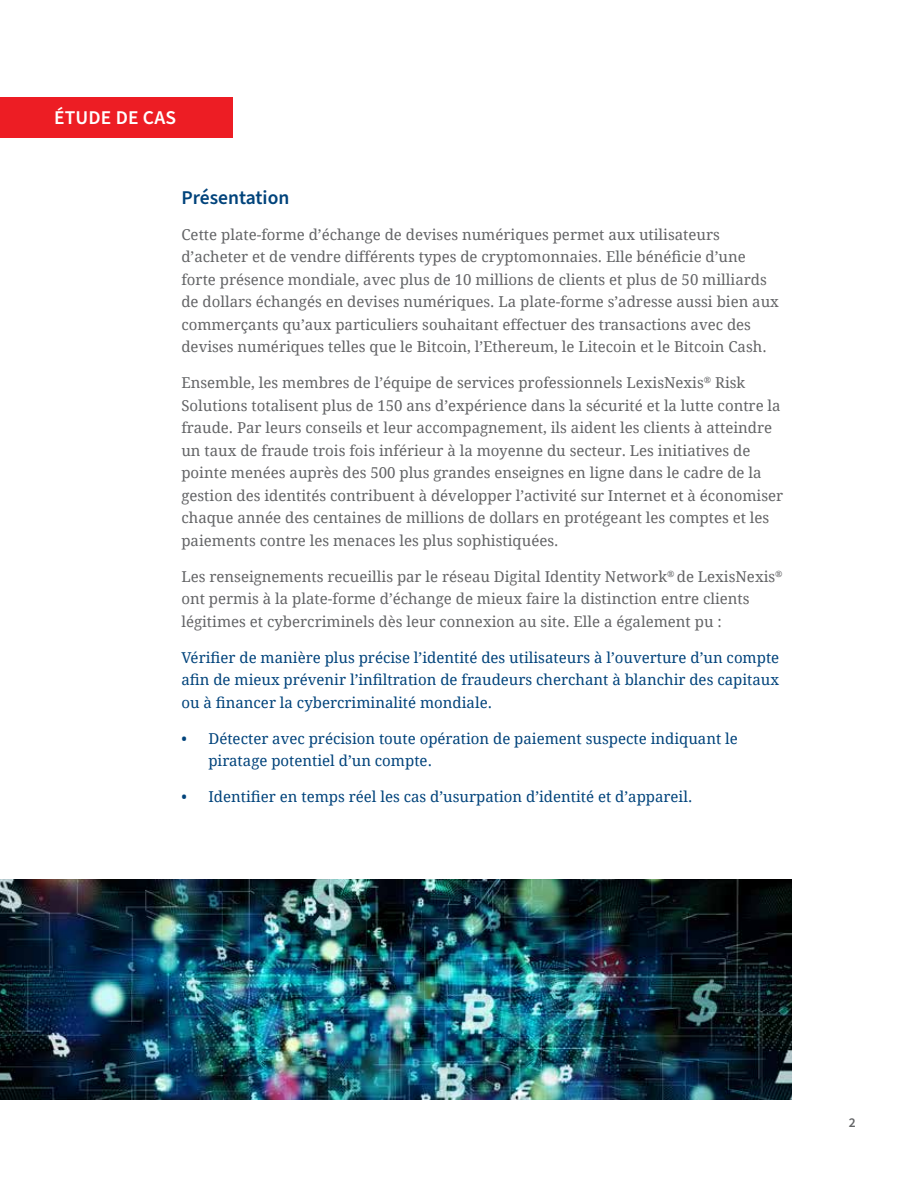
<style>
.page{position:relative;width:918px;height:1188px;background:#fff}
.page>*{position:absolute;margin:0;border:0;box-sizing:border-box;transform-origin:0 0}
.t1{font:600 19.5px "Source Sans Pro";color:#00437b}
.t2{font:600 19.5px "Source Sans Pro";letter-spacing:.01em;color:#fff}
.t3{font:15px/22.5px "Droid Serif";color:#636466}
.t4{font:15px/22.5px "Droid Serif";color:#00437b;text-align:justify}
.t5{font:600 13.5px "Source Sans Pro";color:#636466}
</style>
<div class="page">
<div style="left:0;top:97px;width:233px;height:41px;background:#ed1d24"></div>
<img style="left:0;top:880px;width:792px;height:220px">
<h1 class="t2" style="left:54px;top:105px;width:124px">ÉTUDE DE CAS</h1>
<h1 class="t1" style="left:181px;top:184px;width:109px">Présentation</h1>
<p class="t3" style="left:181px;top:223px;width:599px">Cette plate-forme d’échange de devises numériques permet aux utilisateurs d’acheter et de vendre différents types de cryptomonnaies. Elle bénéficie d’une forte présence mondiale, avec plus de 10 millions de clients et plus de 50 milliards de dollars échangés en devises numériques. La plate-forme s’adresse aussi bien aux commerçants qu’aux particuliers souhaitant effectuer des transactions avec des devises numériques telles que le Bitcoin, l’Ethereum, le Litecoin et le Bitcoin Cash.</p>
<p class="t3" style="left:181px;top:371px;width:603px">Ensemble, les membres de l’équipe de services professionnels LexisNexis<sup>®</sup> Risk Solutions totalisent plus de 150 ans d’expérience dans la sécurité et la lutte contre la fraude. Par leurs conseils et leur accompagnement, ils aident les clients à atteindre un taux de fraude trois fois inférieur à la moyenne du secteur. Les initiatives de pointe menées auprès des 500 plus grandes enseignes en ligne dans le cadre de la gestion des identités contribuent à développer l’activité sur Internet et à économiser chaque année des centaines de millions de dollars en protégeant les comptes et les paiements contre les menaces les plus sophistiquées.</p>
<p class="t3" style="left:181px;top:565px;width:603px">Les renseignements recueillis par le réseau Digital Identity Network<sup>®</sup> de LexisNexis<sup>® </sup>ont permis à la plate-forme d’échange de mieux faire la distinction entre clients légitimes et cybercriminels dès leur connexion au site. Elle a également pu :</p>
<p class="t4" style="left:181px;top:646px;width:599px">Vérifier de manière plus précise l’identité des utilisateurs à l’ouverture d’un compte afin de mieux prévenir l’infiltration de fraudeurs cherchant à blanchir des capitaux ou à financer la cybercriminalité mondiale.</p>
<p class="t4" style="left:208px;top:727px;width:531px;text-indent:-27px">• Détecter avec précision toute opération de paiement suspecte indiquant le piratage potentiel d’un compte.</p>
<p class="t4" style="left:181px;top:785px;width:512px">• Identifier en temps réel les cas d’usurpation d’identité et d’appareil.</p>
<p class="t5" style="left:849px;top:1114px;width:8px">2</p>
</div>
